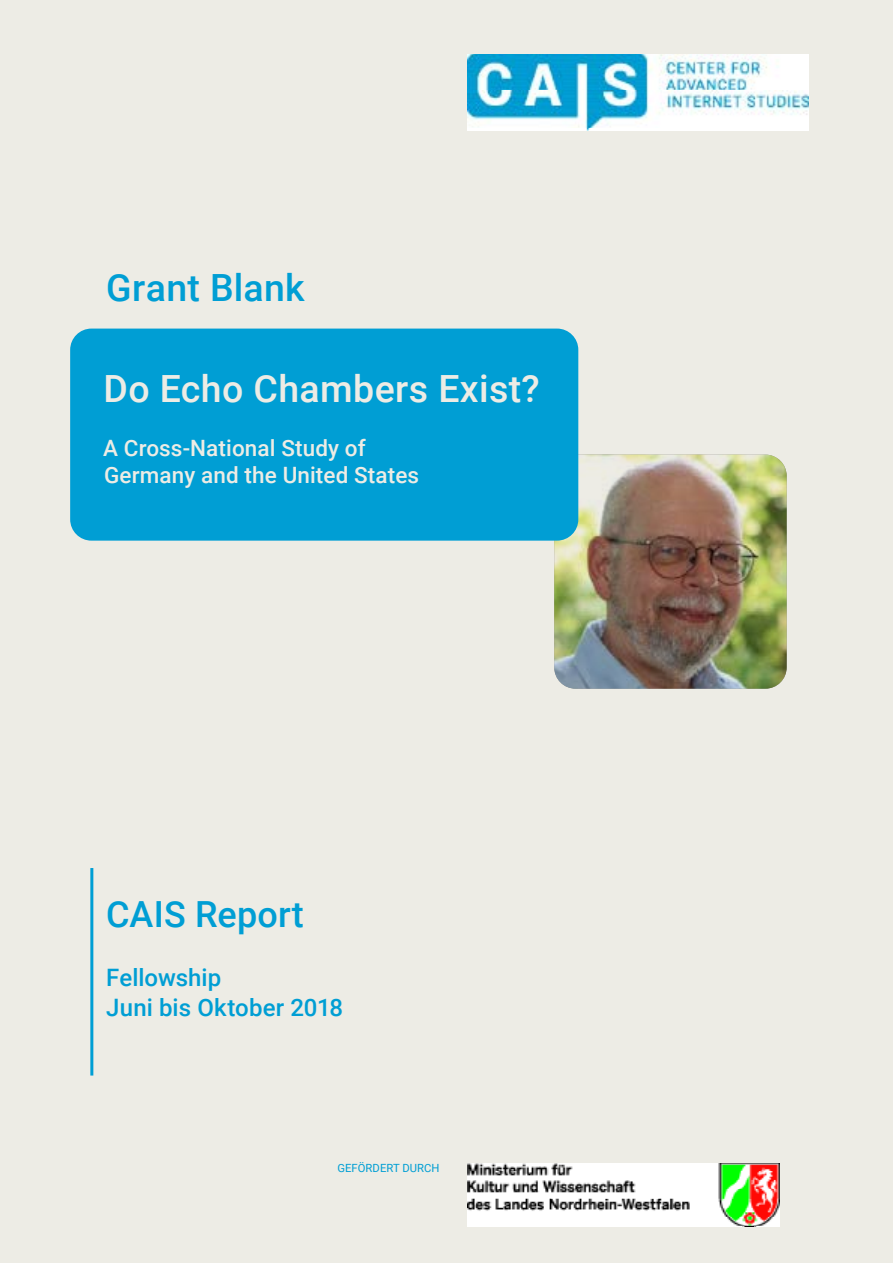
<style>
.page{position:relative;width:893px;height:1263px;background:#edece5}
.page>*{position:absolute;margin:0;border:0;box-sizing:border-box;transform-origin:0 0}
.t1{font:500 37.5px "Roboto";letter-spacing:.01em;color:#edece5}
.t2{font:500 37.5px "Roboto";letter-spacing:.005em;color:#009ed4}
.t3{font:500 36px "Roboto";letter-spacing:.005em;color:#009ed4}
.t4{font:500 24px "Roboto";color:#009ed4}
.t5{font:500 22.5px "Roboto";letter-spacing:.005em;color:#edece5}
.t6{font:11.25px "Roboto";letter-spacing:.005em;color:#009ed4}
</style>
<div class="page">
<hr style="left:90px;top:868px;width:3px;height:207px;background:#009ed4">
<img style="left:554px;top:455px;width:233px;height:234px">
<div style="left:70px;top:329px;width:508px;height:212px;background:#009ed4;border-radius:21px"></div>
<img style="left:468px;top:1163px;width:311px;height:64px">
<img style="left:468px;top:54px;width:341px;height:77px">
<p class="t2" style="left:106px;top:262px;width:200px">Grant Blank</p>
<p class="t1" style="left:103px;top:362px;width:438px">Do Echo Chambers Exist?</p>
<p class="t5" style="left:103px;top:432px;width:264px">A Cross-National Study of</p>
<p class="t5" style="left:104px;top:459px;width:317px">Germany and the United States</p>
<p class="t3" style="left:106px;top:889px;width:199px">CAIS Report</p>
<p class="t4" style="left:106px;top:960px;width:117px">Fellowship</p>
<p class="t4" style="left:106px;top:990px;width:238px">Juni bis Oktober 2018</p>
<p class="t6" style="left:337px;top:1160px;width:104px">GEFÖRDERT DURCH</p>
</div>
